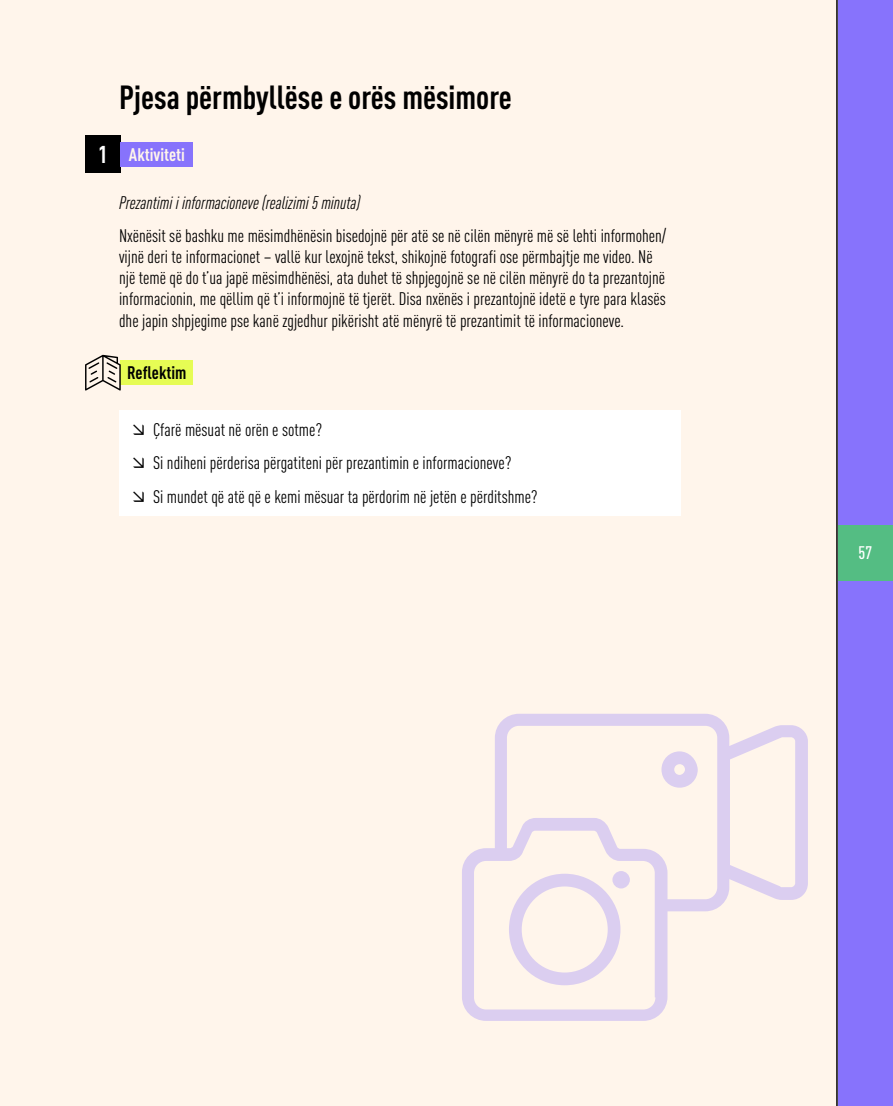
<style>
.page{position:relative;width:893px;height:1106px;background:#fff}
.page>*{position:absolute;margin:0;border:0;box-sizing:border-box;transform-origin:0 0}
.t1{font:700 condensed 33px "DIN Pro";color:#000}
.t2{font:condensed 18px/21.1px "DIN Pro";color:#000}
.t3{font:italic condensed 18px "DIN Pro";color:#000}
.t4{font:700 condensed 18px "DIN Pro";color:#fff5eb}
.t5{font:700 condensed 18px "DIN Pro";color:#000}
.t6{font:500 condensed 18px "DIN Pro";color:#fff}
.s1{font-size:24px;color:#fff}
</style>
<div class="page">
<div style="left:838px;top:0;width:55px;height:1106px;background:#8773fc"></div>
<div style="left:838px;top:525px;width:55px;height:55px;background:#54bd83"></div>
<div style="left:0;top:0;width:838px;height:1106px;background:#fff5eb"></div>
<svg style="left:462px;top:713px;width:346px;height:307px;fill:#fff5eb"></svg>
<svg style="left:661px;top:751px;width:37px;height:36px"></svg>
<div style="left:612px;top:871px;width:18px;height:17px;background:#dbcef0;border-radius:50%"></div>
<svg style="left:509px;top:873px;width:111px;height:112px"></svg>
<div style="left:85px;top:136px;width:36px;height:37px;background:#000"></div>
<div style="left:121px;top:142px;width:72px;height:25px;background:#8773fc"></div>
<div style="left:121px;top:360px;width:72px;height:25px;background:#e6fc54"></div>
<svg style="left:85px;top:355px;width:36px;height:35px"></svg>
<div style="left:119px;top:410px;width:561px;height:106px;background:#fff"></div>
<h1 class="t1" style="left:119px;top:72px;width:394px">Pjesa përmbyllëse e orës mësimore</h1>
<p class="t4" style="left:98px;top:141px;width:88px"><span class="s1">1</span> Aktiviteti</p>
<p class="t3" style="left:119px;top:190px;width:243px">Prezantimi i informacioneve (realizimi 5 minuta)</p>
<p class="t2" style="left:119px;top:224px;width:549px">Nxënësit së bashku me mësimdhënësin bisedojnë për atë se në cilën mënyrë më së lehti informohen/ vijnë deri te informacionet – vallë kur lexojnë tekst, shikojnë fotografi ose përmbajtje me video. Në një temë që do t’ua japë mësimdhënësi, ata duhet të shpjegojnë se në cilën mënyrë do ta prezantojnë informacionin, me qëllim që t’i informojnë të tjerët. Disa nxënës i prezantojnë idetë e tyre para klasës dhe japin shpjegime pse kanë zgjedhur pikërisht atë mënyrë të prezantimit të informacioneve.</p>
<p class="t5" style="left:127px;top:359px;width:61px">Reflektim</p>
<p class="t2" style="left:153px;top:411px;width:386px;line-height:33.8px">Çfarë mësuat në orën e sotme?<br>Si ndiheni përderisa përgatiteni për prezantimin e informacioneve?<br>Si mundet që atë që e kemi mësuar ta përdorim në jetën e përditshme?</p>
<p class="t6" style="left:858px;top:539px;width:15px">57</p>
</div>
